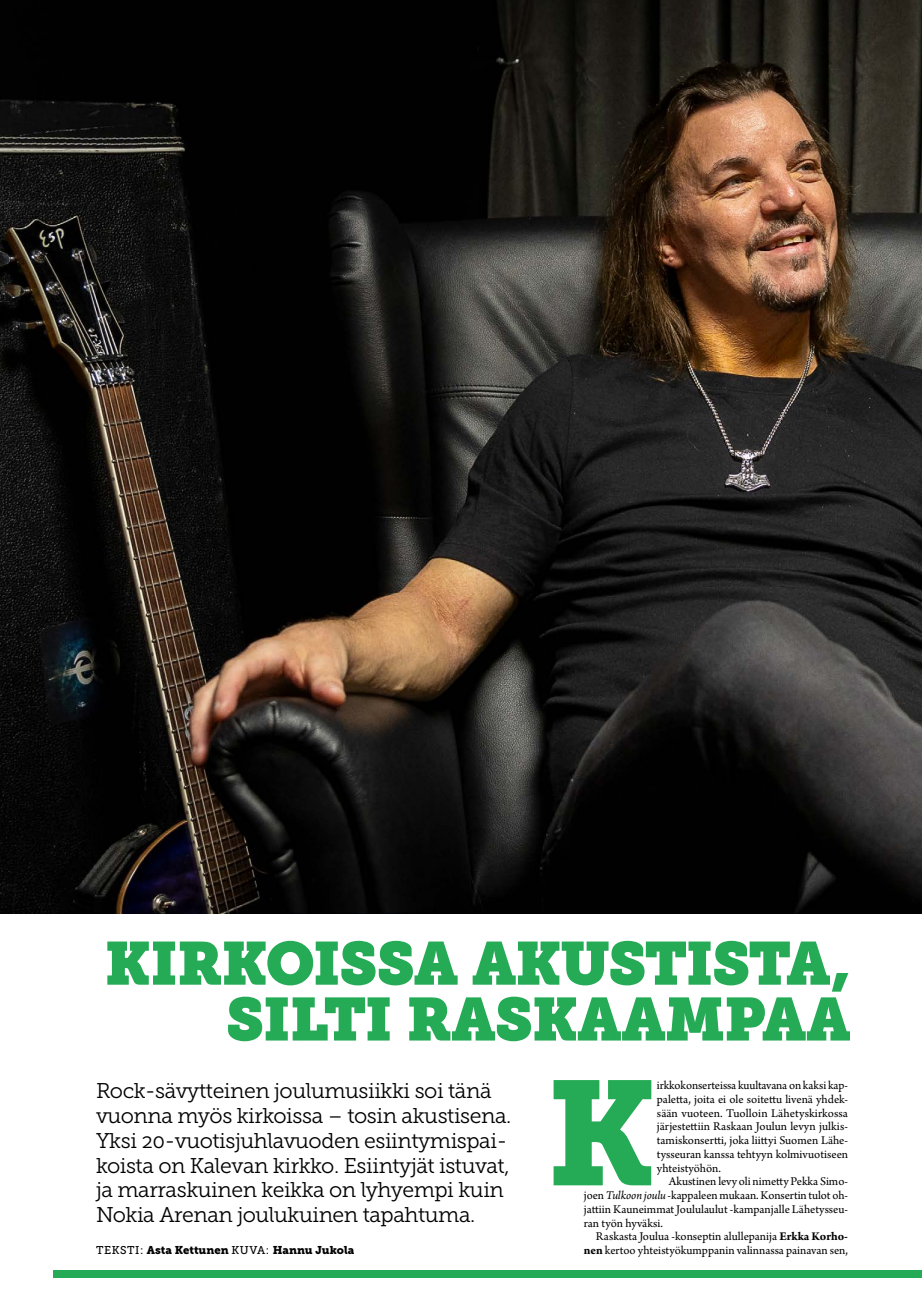
<style>
.page{position:relative;width:922px;height:1312px;background:#fff}
.page>*{position:absolute;margin:0;border:0;box-sizing:border-box;transform-origin:0 0}
.t1{font:147.12px "Museo Slab 900";color:#25ab55}
.t2{font:60px/55.8px "Museo Slab";letter-spacing:-.02em;color:#25ab55;text-align:right}
.t3{font:21.25px/24.9px "Museo Slab 300";letter-spacing:-.02em;color:#000}
.t4{font:12.5px/13.8px "Arno Pro";color:#000;text-align:justify}
.t5{font:11.25px "Museo Slab 900";color:#000}
.s1{font-family:"Museo Slab 500"}
.s2{font-style:italic}
.s3{font-weight:700}
</style>
<div class="page">
<div style="left:53px;top:1269px;width:868px;height:7px;background:#25ab55"></div>
<img style="left:0;top:0;width:921px;height:912px">
<h2 class="t2" style="left:104px;top:936px;width:747px">KIRKOISSA AKUSTISTA,<br>SILTI RASKAAMPAA</h2>
<p class="t3" style="left:96px;top:1078px;width:417px">Rock-sävytteinen joulumusiikki soi tänä vuonna myös kirkoissa – tosin akustisena.<br>Yksi 20-vuotisjuhlavuoden esiintymispai&shy;koista on Kalevan kirkko. Esiintyjät istuvat, ja marraskuinen keikka on lyhyempi kuin Nokia Arenan joulukuinen tapahtuma.</p>
<p class="t5" style="left:96px;top:1243px;width:260px"><span class="s1">TEKSTI:</span> Asta Kettunen <span class="s1">KUVA:</span> Hannu Jukola</p>
<h1 class="t1" style="left:546px;top:1047px;width:112px">K</h1>
<p class="t4" style="left:656px;top:1078px;width:193px">irkkokonserteissa kuultavana on kaksi kap&shy;paletta, joita ei ole soitettu livenä yhdek&shy;sään vuoteen. Tuolloin Lähetyskirkossa järjestettiin Raskaan Joulun levyn julkis&shy;tamiskonsertti, joka liittyi Suomen Lähe&shy;tysseuran kanssa tehtyyn kolmivuotiseen yhteistyöhön.</p>
<p class="t4" style="left:583px;top:1175px;width:265px;text-indent:85px">Akustinen levy oli nimetty Pekka Simo&shy;joen <span class="s2">Tulkoon joulu</span> -kappaleen mukaan. Konsertin tulot oh&shy;jattiin Kauneimmat Joululaulut -kampanjalle Lähetysseu&shy;ran työn hyväksi.</p>
<p class="t4" style="left:583px;top:1230px;width:265px;text-align:right">Raskasta Joulua -konseptin alullepanija <span class="s3">Erkka Korho&shy;nen</span> kertoo yhteistyökumppanin valinnassa painavan sen,</p>
</div>
